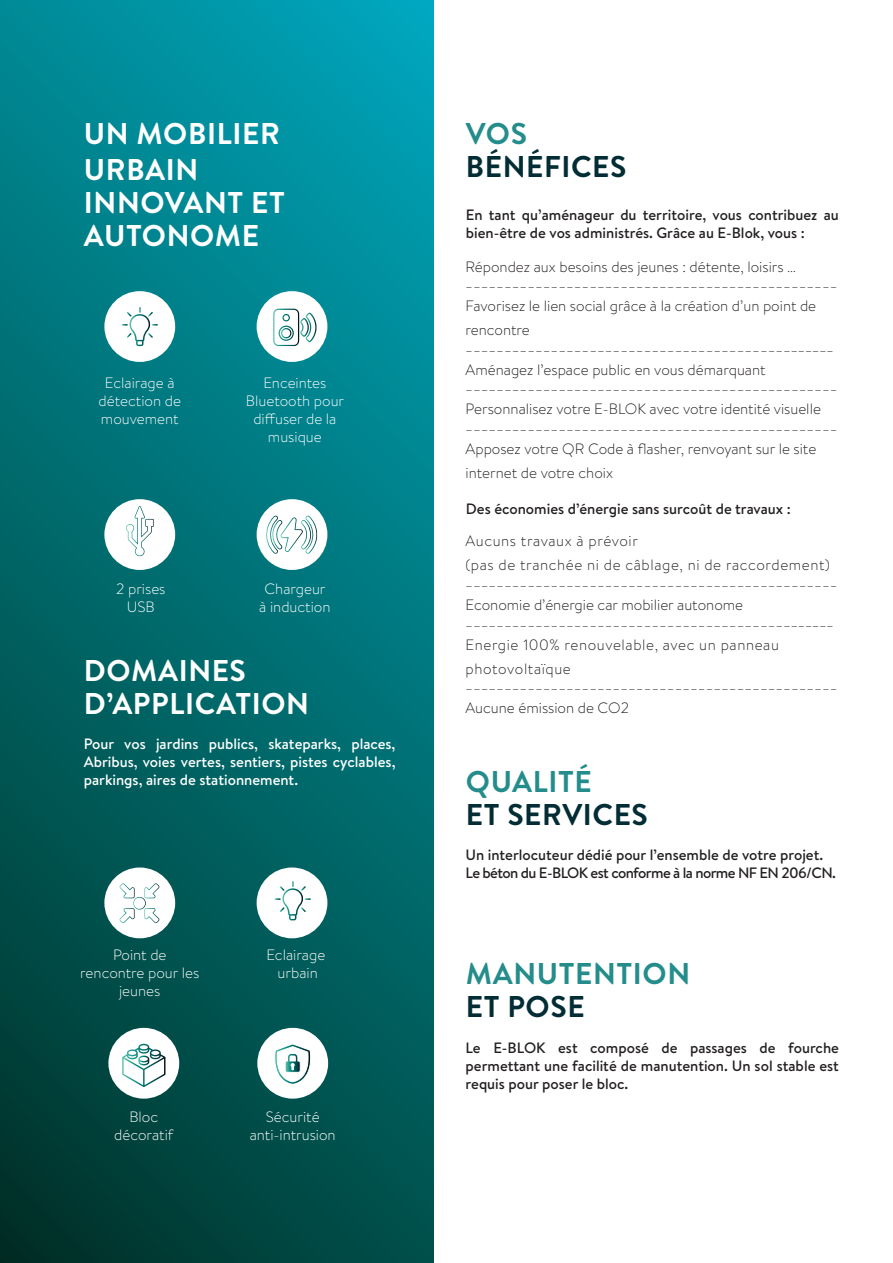
<style>
.page{position:relative;width:893px;height:1263px;background:#fff}
.page>*{position:absolute;margin:0;border:0;box-sizing:border-box;transform-origin:0 0}
.t1{font:700 30px/33px "Brandon Text";letter-spacing:.02em;color:#fff}
.t2{font:700 30px "Brandon Text";letter-spacing:.02em;color:#032d34}
.t3{font:700 30px "Brandon Text";letter-spacing:.02em;color:#248d8c}
.t4{font:300 15px/24px "Brandon Text";color:#231f20}
.t5{font:500 15px/18px "Brandon Text";color:#231f20}
.t6{font:300 15px/18px "Brandon Text";color:#fff;text-align:center}
.t7{font:300 15px/24px "Brandon Text";letter-spacing:.04em;color:#231f20}
.t8{font:500 15px/18px "Brandon Text";color:#fff;text-align:justify}
</style>
<div class="page">
<svg style="left:0;top:0;width:434px;height:1263px;background:#006c71"></svg>
<div style="left:104px;top:291px;width:71px;height:71px;background:#fff;border-radius:50%"></div>
<div style="left:104px;top:499px;width:71px;height:71px;background:#fff;border-radius:50%"></div>
<div style="left:104px;top:867px;width:71px;height:71px;background:#fff;border-radius:50%"></div>
<div style="left:257px;top:291px;width:70px;height:71px;background:#fff;border-radius:50%"></div>
<div style="left:257px;top:499px;width:70px;height:71px;background:#fff;border-radius:50%"></div>
<div style="left:257px;top:867px;width:70px;height:71px;background:#fff;border-radius:50%"></div>
<div style="left:108px;top:1028px;width:71px;height:71px;background:#fff;border-radius:50%"></div>
<div style="left:257px;top:1028px;width:71px;height:71px;background:#fff;border-radius:50%"></div>
<svg style="left:122px;top:307px;width:36px;height:39px"></svg>
<svg style="left:275px;top:881px;width:36px;height:39px"></svg>
<svg style="left:273px;top:309px;width:43px;height:37px"></svg>
<svg style="left:126px;top:506px;width:28px;height:50px"></svg>
<svg style="left:266px;top:516px;width:51px;height:38px"></svg>
<svg style="left:120px;top:883px;width:39px;height:40px"></svg>
<svg style="left:122px;top:1044px;width:43px;height:43px"></svg>
<svg style="left:274px;top:1044px;width:37px;height:40px"></svg>
<h1 class="t1" style="left:84px;top:115px;width:197px;line-height:36px">UN MOBILIER<br>URBAIN</h1>
<h1 class="t1" style="left:84px;top:186px;width:202px">INNOVANT ET<br>AUTONOME</h1>
<p class="t6" style="left:99px;top:373px;width:84px">Eclairage à détection de mouvement</p>
<p class="t6" style="left:246px;top:373px;width:100px">Enceintes<br>Bluetooth pour diffuser de la musique</p>
<p class="t6" style="left:116px;top:580px;width:51px">2 prises<br>USB</p>
<p class="t6" style="left:259px;top:580px;width:73px">Chargeur à induction</p>
<h1 class="t1" style="left:84px;top:653px;width:227px">DOMAINES<br>D’APPLICATION</h1>
<p class="t8" style="left:84px;top:735px;width:313px">Pour vos jardins publics, skateparks, places, Abribus, voies vertes, sentiers, pistes cyclables, parkings, aires de stationnement.</p>
<p class="t6" style="left:80px;top:945px;width:120px">Point de rencontre pour les jeunes</p>
<p class="t6" style="left:266px;top:945px;width:60px">Eclairage urbain</p>
<p class="t6" style="left:114px;top:1107px;width:61px">Bloc décoratif</p>
<p class="t6" style="left:250px;top:1107px;width:87px">Sécurité anti-intrusion</p>
<h1 class="t3" style="left:466px;top:113px;width:63px">VOS</h1>
<h1 class="t2" style="left:466px;top:146px;width:162px">BÉNÉFICES</h1>
<p class="t5" style="left:466px;top:205px;width:374px">En tant qu’aménageur du territoire, vous contribuez au bien-être de vos administrés. Grâce au E-Blok, vous :</p>
<p class="t4" style="left:466px;top:258px;width:373px;line-height:15.6px">Répondez aux besoins des jeunes : détente, loisirs … ________________________________________________</p>
<p class="t4" style="left:466px;top:293px;width:352px">Favorisez le lien social grâce à la création d’un point de rencontre</p>
<p class="t4" style="left:466px;top:333px;width:370px">________________________________________________<br>Aménagez l’espace public en vous démarquant</p>
<p class="t4" style="left:466px;top:373px;width:373px">________________________________________________<br>Personnalisez votre E-BLOK avec votre identité visuelle</p>
<p class="t4" style="left:466px;top:412px;width:373px">________________________________________________<br>Apposez votre QR Code à flasher, renvoyant sur le site internet de votre choix</p>
<p class="t5" style="left:466px;top:499px;width:326px">Des économies d’énergie sans surcoût de travaux :</p>
<p class="t7" style="left:466px;top:529px;width:366px">Aucuns travaux à prévoir<br>(pas de tranchée ni de câblage, ni de raccordement)</p>
<p class="t4" style="left:466px;top:568px;width:373px">________________________________________________<br>Economie d’énergie car mobilier autonome</p>
<p class="t7" style="left:466px;top:608px;width:370px">________________________________________________<br>Energie 100% renouvelable, avec un panneau photovoltaïque</p>
<p class="t4" style="left:466px;top:671px;width:373px">________________________________________________<br>Aucune émission de CO2</p>
<h1 class="t3" style="left:466px;top:760px;width:127px">QUALITÉ</h1>
<h1 class="t2" style="left:466px;top:793px;width:184px">ET SERVICES</h1>
<p class="t5" style="left:466px;top:846px;width:372px">Un interlocuteur dédié pour l’ensemble de votre projet.<br>Le béton du E-BLOK est conforme à la norme NF EN 206/CN.</p>
<h1 class="t3" style="left:466px;top:953px;width:226px">MANUTENTION</h1>
<h1 class="t2" style="left:466px;top:986px;width:120px">ET POSE</h1>
<p class="t5" style="left:466px;top:1038px;width:375px;text-align:justify">Le E-BLOK est composé de passages de fourche permettant une facilité de manutention. Un sol stable est requis pour poser le bloc.</p>
</div>
